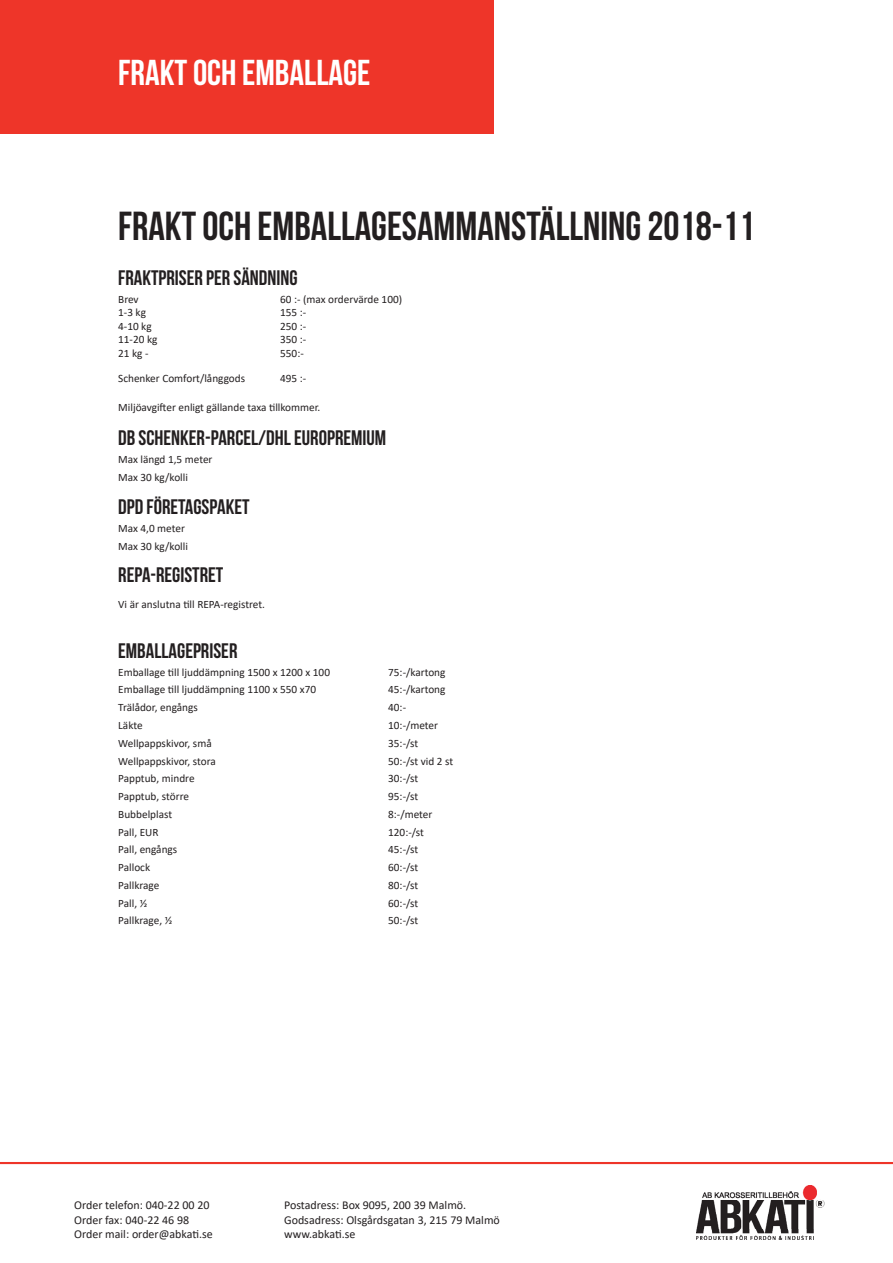
<style>
.page{position:relative;width:893px;height:1263px;background:#fff}
.page>*{position:absolute;margin:0;border:0;box-sizing:border-box;transform-origin:0 0}
.t1{font:40.5px "Bebas Neue";color:#231f20}
.t2{font:36px "Bebas Neue";color:#fff}
.t3{font:21px "Bebas Neue";color:#231f20}
.Brödtext{font:12px/14.4px "Calibri";color:#231f20}
.t4{font:11.25px "Calibri";color:#231f20}
</style>
<div class="page">
<img style="left:697px;top:1186px;width:127px;height:53px">
<hr style="left:0;top:1162px;width:893px;height:2px;background:#ee3529">
<div style="left:0;top:0;width:493px;height:134px;background:#ee3529"></div>
<p class="t2" style="left:118px;top:53px;width:254px">FRAKT OCH EMBALLAGE</p>
<p class="t1" style="left:118px;top:204px;width:638px">FRAKT OCH EMBALLAGESAMMANSTÄLLNING 2018-11</p>
<p class="t3" style="left:118px;top:266px;width:181px">FRAKTPRISER PER SÄNDNING</p>
<p class="t4" style="left:118px;top:291px;width:22px">Brev</p>
<p class="t4" style="left:280px;top:291px;width:123px">60 :- (max ordervärde 100)</p>
<p class="t4" style="left:118px;top:305px;width:29px">1-3 kg</p>
<p class="t4" style="left:280px;top:305px;width:28px">155 :-</p>
<p class="t4" style="left:118px;top:318px;width:35px">4-10 kg</p>
<p class="t4" style="left:280px;top:318px;width:28px">250 :-</p>
<p class="t4" style="left:118px;top:332px;width:41px">11-20 kg</p>
<p class="t4" style="left:280px;top:332px;width:28px">350 :-</p>
<p class="t4" style="left:118px;top:345px;width:32px">21 kg -</p>
<p class="t4" style="left:280px;top:345px;width:25px">550:-</p>
<p class="t4" style="left:118px;top:370px;width:128px">Schenker Comfort/långgods</p>
<p class="t4" style="left:280px;top:370px;width:28px">495 :-</p>
<p class="t4" style="left:118px;top:400px;width:204px">Miljöavgifter enligt gällande taxa tillkommer.</p>
<p class="t3" style="left:118px;top:426px;width:269px">DB SCHENKER-PARCEL/DHL EUROPREMIUM</p>
<p class="t4" style="left:118px;top:451px;width:96px">Max längd 1,5 meter</p>
<p class="t4" style="left:118px;top:469px;width:71px">Max 30 kg/kolli</p>
<p class="t3" style="left:118px;top:496px;width:133px">DPD FÖRETAGSPAKET</p>
<p class="t4" style="left:118px;top:520px;width:68px">Max 4,0 meter</p>
<p class="t4" style="left:118px;top:538px;width:71px">Max 30 kg/kolli</p>
<p class="t3" style="left:118px;top:564px;width:107px">REPA-REGISTRET</p>
<p class="t4" style="left:118px;top:596px;width:148px">Vi är anslutna till REPA-registret.</p>
<p class="t3" style="left:118px;top:639px;width:121px">EMBALLAGEPRISER</p>
<p class="t4" style="left:118px;top:664px;width:213px">Emballage till ljuddämpning 1500 x 1200 x 100</p>
<p class="t4" style="left:388px;top:664px;width:59px">75:-/kartong</p>
<p class="t4" style="left:118px;top:682px;width:199px">Emballage till ljuddämpning 1100 x 550 x70</p>
<p class="t4" style="left:388px;top:682px;width:59px">45:-/kartong</p>
<p class="t4" style="left:118px;top:700px;width:81px">Trälådor, engångs</p>
<p class="t4" style="left:388px;top:700px;width:19px">40:-</p>
<p class="t4" style="left:118px;top:717px;width:26px">Läkte</p>
<p class="t4" style="left:388px;top:717px;width:51px">10:-/meter</p>
<p class="t4" style="left:118px;top:735px;width:95px">Wellpappskivor, små</p>
<p class="t4" style="left:388px;top:735px;width:32px">35:-/st</p>
<p class="t4" style="left:118px;top:753px;width:99px">Wellpappskivor, stora</p>
<p class="t4" style="left:388px;top:753px;width:66px">50:-/st vid 2 st</p>
<p class="t4" style="left:118px;top:771px;width:78px">Papptub, mindre</p>
<p class="t4" style="left:388px;top:771px;width:32px">30:-/st</p>
<p class="t4" style="left:118px;top:788px;width:72px">Papptub, större</p>
<p class="t4" style="left:388px;top:788px;width:32px">95:-/st</p>
<p class="t4" style="left:118px;top:806px;width:55px">Bubbelplast</p>
<p class="t4" style="left:388px;top:806px;width:46px">8:-/meter</p>
<p class="t4" style="left:118px;top:824px;width:42px">Pall, EUR</p>
<p class="t4" style="left:388px;top:824px;width:37px">120:-/st</p>
<p class="t4" style="left:118px;top:842px;width:61px">Pall, engångs</p>
<p class="t4" style="left:388px;top:842px;width:32px">45:-/st</p>
<p class="t4" style="left:118px;top:859px;width:33px">Pallock</p>
<p class="t4" style="left:388px;top:859px;width:32px">60:-/st</p>
<p class="t4" style="left:118px;top:877px;width:43px">Pallkrage</p>
<p class="t4" style="left:388px;top:877px;width:32px">80:-/st</p>
<p class="t4" style="left:118px;top:895px;width:31px">Pall, ½</p>
<p class="t4" style="left:388px;top:895px;width:32px">60:-/st</p>
<p class="t4" style="left:118px;top:913px;width:56px">Pallkrage, ½</p>
<p class="t4" style="left:388px;top:913px;width:32px">50:-/st</p>
<p class="Brödtext" style="left:74px;top:1198px;width:137px">Order telefon: 040-22 00 20</p>
<p class="Brödtext" style="left:74px;top:1212px;width:117px">Order fax: 040-22 46 98</p>
<p class="Brödtext" style="left:74px;top:1226px;width:140px">Order mail: order@abkati.se</p>
<p class="Brödtext" style="left:284px;top:1198px;width:217px">Postadress: Box 9095, 200 39 Malmö.<br>Godsadress: Olsgårdsgatan 3, 215 79 Malmö www.abkati.se</p>
</div>
